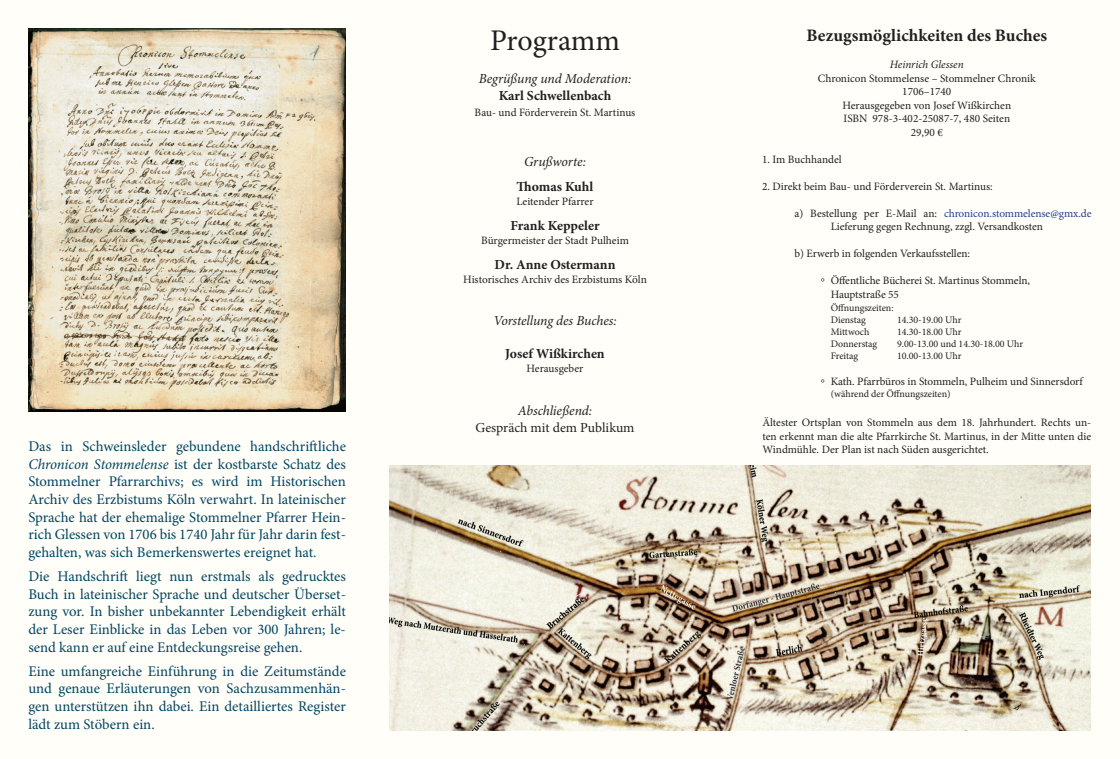
<style>
.page{position:relative;width:1120px;height:759px;background:#fff}
.page>*{position:absolute;margin:0;border:0;box-sizing:border-box;transform-origin:0 0}
.t1{font:30px "Minion Pro";color:#231f20}
.t2{font:700 17.5px "Minion Pro";color:#231f20}
.t3{font:14.75px/17.8px "Minion Pro";color:#004462;text-align:justify}
.t4{font:700 13.75px "Minion Pro";letter-spacing:-.005em;color:#231f20}
.t5{font:italic 13.75px "Minion Pro";letter-spacing:-.01em;color:#231f20}
.t6{font:13.75px "Minion Pro";letter-spacing:-.005em;color:#231f20}
.t7{font:11.25px/13.5px "Minion Pro";letter-spacing:-.005em;color:#231f20}
.t8{font:italic 11.25px "Minion Pro";letter-spacing:-.01em;color:#231f20}
.t9{font:10px/12px "Minion Pro";letter-spacing:-.005em;color:#231f20}
.s1{color:#253f8e}
.s2{font-style:italic}
</style>
<div class="page">
<div style="left:0;top:0;width:1120px;height:758px;background:#fffef8"></div>
<img style="left:390px;top:465px;width:701px;height:264px">
<img style="left:28px;top:28px;width:318px;height:383px">
<h2 class="t2" style="left:806px;top:23px;width:242px">Bezugsmöglichkeiten des Buches</h2>
<p class="t8" style="left:890px;top:57px;width:75px">Heinrich Glessen</p>
<p class="t7" style="left:818px;top:71px;width:220px;text-align:center">Chronicon Stommelense – Stommelner Chronik<br>1706–1740<br>Herausgegeben von Josef Wißkirchen<br>ISBN 978-3-402-25087-7, 480 Seiten<br>29,90 €</p>
<p class="t7" style="left:762px;top:152px;width:81px">1. Im Buchhandel</p>
<p class="t7" style="left:762px;top:179px;width:232px">2. Direkt beim Bau- und Förderverein St. Martinus:</p>
<p class="t7" style="left:831px;top:206px;width:262px;text-indent:-36px">a) Bestellung per E-Mail an: <span class="s1">chronicon.stommelense@gmx.de<br></span>Lieferung gegen Rechnung, zzgl. Versandkosten</p>
<p class="t7" style="left:794px;top:247px;width:177px">b) Erwerb in folgenden Verkaufsstellen:</p>
<p class="t7" style="left:831px;top:274px;width:201px">Öffentliche Bücherei St. Martinus Stommeln,<br>Hauptstraße 55</p>
<p class="t9" style="left:831px;top:302px;width:64px">Öffnungszeiten:<br>Dienstag</p>
<h1 class="t1" style="left:490px;top:20px;width:132px">Programm</h1>
<p class="t5" style="left:479px;top:69px;width:154px">Begrüßung und Moderation:</p>
<p class="t4" style="left:499px;top:86px;width:114px">Karl Schwellenbach</p>
<p class="t7" style="left:475px;top:106px;width:162px">Bau- und Förderverein St. Martinus</p>
<p class="t5" style="left:524px;top:152px;width:64px">Grußworte:</p>
<p class="t4" style="left:516px;top:177px;width:78px">Thomas Kuhl</p>
<p class="t7" style="left:516px;top:194px;width:79px">Leitender Pfarrer</p>
<p class="t4" style="left:510px;top:216px;width:91px">Frank Keppeler</p>
<p class="t7" style="left:481px;top:233px;width:149px">Bürgermeister der Stadt Pulheim</p>
<p class="t4" style="left:494px;top:255px;width:122px">Dr. Anne Ostermann</p>
<p class="t7" style="left:463px;top:272px;width:185px">Historisches Archiv des Erzbistums Köln</p>
<p class="t5" style="left:493px;top:311px;width:125px">Vorstellung des Buches:</p>
<p class="t4" style="left:505px;top:344px;width:101px">Josef Wißkirchen</p>
<p class="t7" style="left:526px;top:361px;width:58px">Herausgeber</p>
<p class="t5" style="left:518px;top:401px;width:76px">Abschließend:</p>
<p class="t6" style="left:475px;top:418px;width:161px">Gespräch mit dem Publikum</p>
<p class="t9" style="left:897px;top:314px;width:66px">14.30-19.00 Uhr</p>
<p class="t9" style="left:831px;top:326px;width:40px">Mittwoch</p>
<p class="t9" style="left:897px;top:326px;width:66px">14.30-18.00 Uhr</p>
<p class="t9" style="left:831px;top:338px;width:48px">Donnerstag</p>
<p class="t9" style="left:897px;top:338px;width:127px">9.00-13.00 und 14.30-18.00 Uhr</p>
<p class="t9" style="left:831px;top:350px;width:29px">Freitag</p>
<p class="t9" style="left:897px;top:350px;width:66px">10.00-13.00 Uhr</p>
<p class="t7" style="left:831px;top:374px;width:254px">Kath. Pfarrbüros in Stommeln, Pulheim und Sinnersdorf</p>
<p class="t9" style="left:831px;top:387px;width:121px">(während der Öffnungszeiten)</p>
<p class="t7" style="left:762px;top:415px;width:330px">Ältester Ortsplan von Stommeln aus dem 18. Jahrhundert. Rechts un&shy;ten erkennt man die alte Pfarrkirche St. Martinus, in der Mitte unten die</p>
<h3 class="t3" style="left:28px;top:437px;width:319px">Das in Schweinsleder gebundene handschriftliche</h3>
<p class="t7" style="left:762px;top:442px;width:228px">Windmühle. Der Plan ist nach Süden ausgerichtet.</p>
<p class="t3" style="left:28px;top:455px;width:319px"><span class="s2">Chronicon Stommelense</span> ist der kostbarste Schatz des Stommelner Pfarrarchivs; es wird im Historischen Archiv des Erzbistums Köln verwahrt. In lateinischer Sprache hat der ehemalige Stommelner Pfarrer Hein&shy;rich Glessen von 1706 bis 1740 Jahr für Jahr darin fest&shy;gehalten, was sich Bemerkenswertes ereignet hat.</p>
<p class="t3" style="left:28px;top:567px;width:319px">Die Handschrift liegt nun erstmals als gedrucktes Buch in lateinischer Sprache und deutscher Überset&shy;zung vor. In bisher unbekannter Lebendigkeit erhält der Leser Einblicke in das Leben vor 300 Jahren; le&shy;send kann er auf eine Entdeckungsreise gehen.</p>
<h3 class="t3" style="left:28px;top:661px;width:319px">Eine umfangreiche Einführung in die Zeitumstände und genaue Erläuterungen von Sachzusammenhän&shy;gen unterstützen ihn dabei. Ein detailliertes Register lädt zum Stöbern ein.</h3>
</div>
